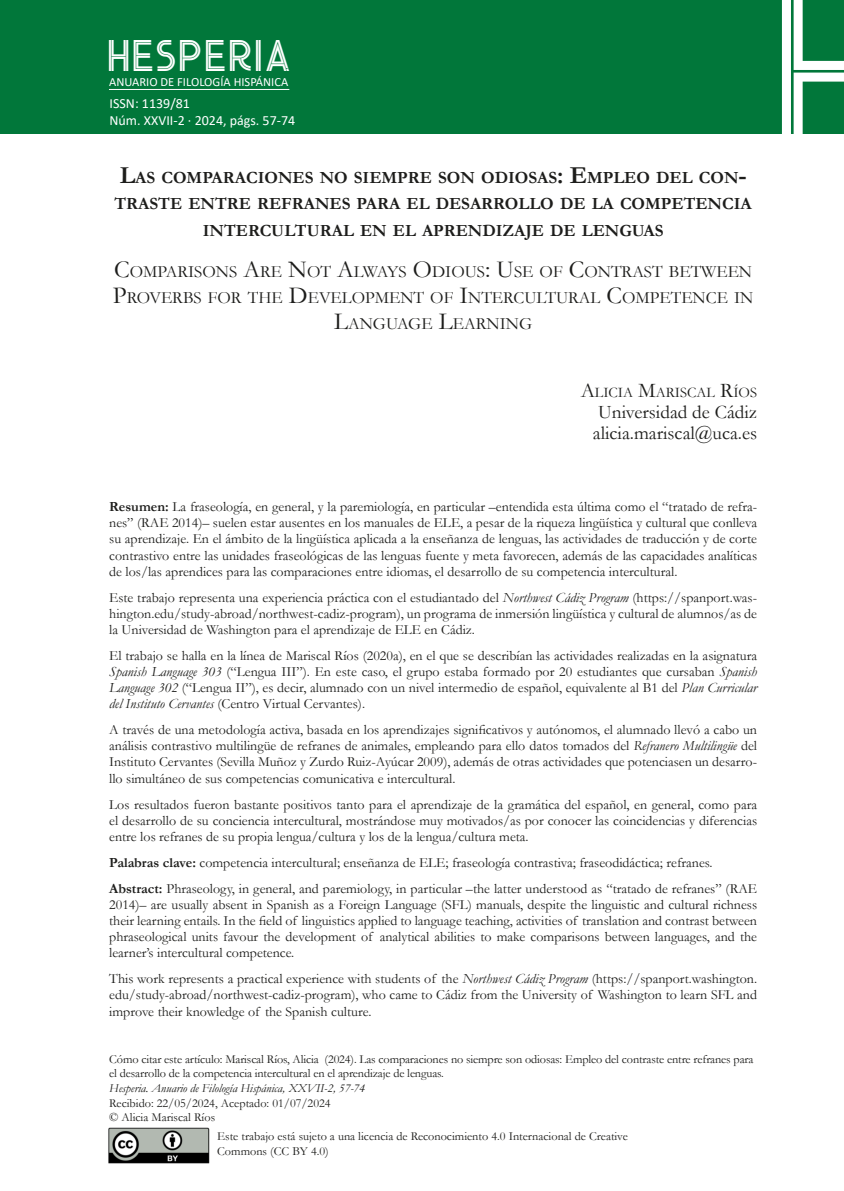
<style>
.page{position:relative;width:844px;height:1191px;background:#fff}
.page>*{position:absolute;margin:0;border:0;box-sizing:border-box;transform-origin:0 0}
.t1{font:200.9px "Urban Inline";color:#fff}
.t2{font:44.62px "Urban Inline";letter-spacing:.1em;color:#fff}
.No_Spacing{font:19.25px/21px "Garamond";color:#1d1d1b}
.t3{font:700 17.15px/26.2px "Garamond";color:#1d1d1b;text-align:center}
.t4{font:17.15px/26.2px "Garamond";color:#1d1d1b;text-align:center}
.t5{font:14.7px "Garamond";color:#1d1d1b}
.RESUMEN{font:14px/16.1px "Garamond";color:#1d1d1b;text-align:justify}
.t6{font:14px "Calibri";color:#fff}
.t7{font:12.42px "Calibri";color:#fff}
.t8{font:12.25px/14.7px "Garamond";letter-spacing:-.01em;color:#1d1d1b}
.t9{font:italic 12.25px "Garamond";color:#1d1d1b}
.s1{font-size:24.5px}
.s2{font-size:21px}
.s3{font-weight:700}
.s4{font-style:italic}
</style>
<div class="page">
<div style="left:0;top:0;width:843px;height:134px;background:#01773a"></div>
<img style="left:108px;top:1127px;width:102px;height:37px">
<hr style="left:109px;top:89px;width:180px;height:1px;background:#fff">
<p class="t2" style="left:109px;top:35px;width:182px">HESPERIA</p>
<p class="t7" style="left:109px;top:73px;width:180px">ANUARIO DE FILOLOGÍA HISPÁNICA</p>
<p class="t6" style="left:109px;top:93px;width:82px">ISSN: 1139/81</p>
<p class="t6" style="left:109px;top:110px;width:187px">Núm. XXVII-2 · 2024, págs. 57-74</p>
<p class="t3" style="left:114px;top:165px;width:638px"><span class="s1">L</span>AS COMPARACIONES NO SIEMPRE SON ODIOSAS<span class="s1">: E</span>MPLEO DEL CON<span class="s1">-<br></span>TRASTE ENTRE REFRANES PARA EL DESARROLLO DE LA COMPETENCIA<br>INTERCULTURAL EN EL APRENDIZAJE DE LENGUAS</p>
<p class="t4" style="left:113px;top:258px;width:642px"><span class="s1">C</span>OMPARISONS <span class="s1">A</span>RE <span class="s1">N</span>OT <span class="s1">A</span>LWAYS <span class="s1">O</span>DIOUS<span class="s1">: U</span>SE OF <span class="s1">C</span>ONTRAST BETWEEN<br><span class="s1">P</span>ROVERBS FOR THE <span class="s1">D</span>EVELOPMENT OF <span class="s1">I</span>NTERCULTURAL <span class="s1">C</span>OMPETENCE IN<br><span class="s1">L</span>ANGUAGE <span class="s1">L</span>EARNING</p>
<p class="t5" style="left:580px;top:382px;width:178px"><span class="s2">A</span>LICIA <span class="s2">M</span>ARISCAL <span class="s2">R</span>ÍOS</p>
<p class="No_Spacing" style="left:592px;top:401px;width:166px">Universidad de Cádiz alicia.mariscal@uca.es</p>
<p class="t1" style="left:781px;top:-25px;width:92px">H</p>
<p class="RESUMEN" style="left:109px;top:498px;width:649px"><span class="s3">Resumen:</span> La fraseología, en general, y la paremiología, en particular –entendida esta última como el “tratado de refra&shy;nes” (RAE 2014)– suelen estar ausentes en los manuales de ELE, a pesar de la riqueza lingüística y cultural que conlleva su aprendizaje. En el ámbito de la lingüística aplicada a la enseñanza de lenguas, las actividades de traducción y de corte contrastivo entre las unidades fraseológicas de las lenguas fuente y meta favorecen, además de las capacidades analíticas de los/las aprendices para las comparaciones entre idiomas, el desarrollo de su competencia intercultural.</p>
<p class="RESUMEN" style="left:109px;top:589px;width:649px">Este trabajo representa una experiencia práctica con el estudiantado del <span class="s4">Northwest Cádiz Program</span> (https://spanport.was&shy;hington.edu/study-abroad/northwest-cadiz-program), un programa de inmersión lingüística y cultural de alumnos/as de la Universidad de Washington para el aprendizaje de ELE en Cádiz.</p>
<p class="RESUMEN" style="left:109px;top:647px;width:649px">El trabajo se halla en la línea de Mariscal Ríos (2020a), en el que se describían las actividades realizadas en la asignatura <span class="s4">Spanish Language 303</span> (“Lengua III”). En este caso, el grupo estaba formado por 20 estudiantes que cursaban <span class="s4">Spanish Language 302</span> (“Lengua II”), es decir, alumnado con un nivel intermedio de español, equivalente al B1 del <span class="s4">Plan Curricular del Instituto Cervantes</span> (Centro Virtual Cervantes).</p>
<p class="RESUMEN" style="left:109px;top:721px;width:649px">A través de una metodología activa, basada en los aprendizajes significativos y autónomos, el alumnado llevó a cabo un análisis contrastivo multilingüe de refranes de animales, empleando para ello datos tomados del <span class="s4">Refranero Multilingüe</span> del Instituto Cervantes (Sevilla Muñoz y Zurdo Ruiz-Ayúcar 2009), además de otras actividades que potenciasen un desarro&shy;llo simultáneo de sus competencias comunicativa e intercultural.</p>
<p class="RESUMEN" style="left:109px;top:795px;width:649px">Los resultados fueron bastante positivos tanto para el aprendizaje de la gramática del español, en general, como para el desarrollo de su conciencia intercultural, mostrándose muy motivados/as por conocer las coincidencias y diferencias entre los refranes de su propia lengua/cultura y los de la lengua/cultura meta.</p>
<p class="RESUMEN" style="left:109px;top:854px;width:604px"><span class="s3">Palabras clave:</span> competencia intercultural; enseñanza de ELE; fraseología contrastiva; fraseodidáctica; refranes.</p>
<p class="RESUMEN" style="left:109px;top:880px;width:649px"><span class="s3">Abstract:</span> Phraseology, in general, and paremiology, in particular –the latter understood as “tratado de refranes” (RAE 2014)– are usually absent in Spanish as a Foreign Language (SFL) manuals, despite the linguistic and cultural richness their learning entails. In the field of linguistics applied to language teaching, activities of translation and contrast between phraseological units favour the development of analytical abilities to make comparisons between languages, and the learner’s intercultural competence.</p>
<p class="RESUMEN" style="left:109px;top:970px;width:649px">This work represents a practical experience with students of the <span class="s4">Northwest Cádiz Program</span> (https://spanport.washington. edu/study-abroad/northwest-cadiz-program), who came to Cádiz from the University of Washington to learn SFL and improve their knowledge of the Spanish culture.</p>
<p class="t8" style="left:109px;top:1051px;width:645px">Cómo citar este artículo: Mariscal Ríos, Alicia (2024). Las comparaciones no siempre son odiosas: Empleo del contraste entre refranes para el desarrollo de la competencia intercultural en el aprendizaje de lenguas.</p>
<p class="t9" style="left:109px;top:1079px;width:257px">Hesperia. Anuario de Filología Hispánica, XXVII-2, 57-74</p>
<p class="t8" style="left:109px;top:1095px;width:223px">Recibido: 22/05/2024, Aceptado: 01/07/2024</p>
<p class="t8" style="left:109px;top:1109px;width:107px">© Alicia Mariscal Ríos</p>
<p class="t8" style="left:217px;top:1128px;width:412px">Este trabajo está sujeto a una licencia de Reconocimiento 4.0 Internacional de Creative<br>Commons (CC BY 4.0)</p>
</div>
